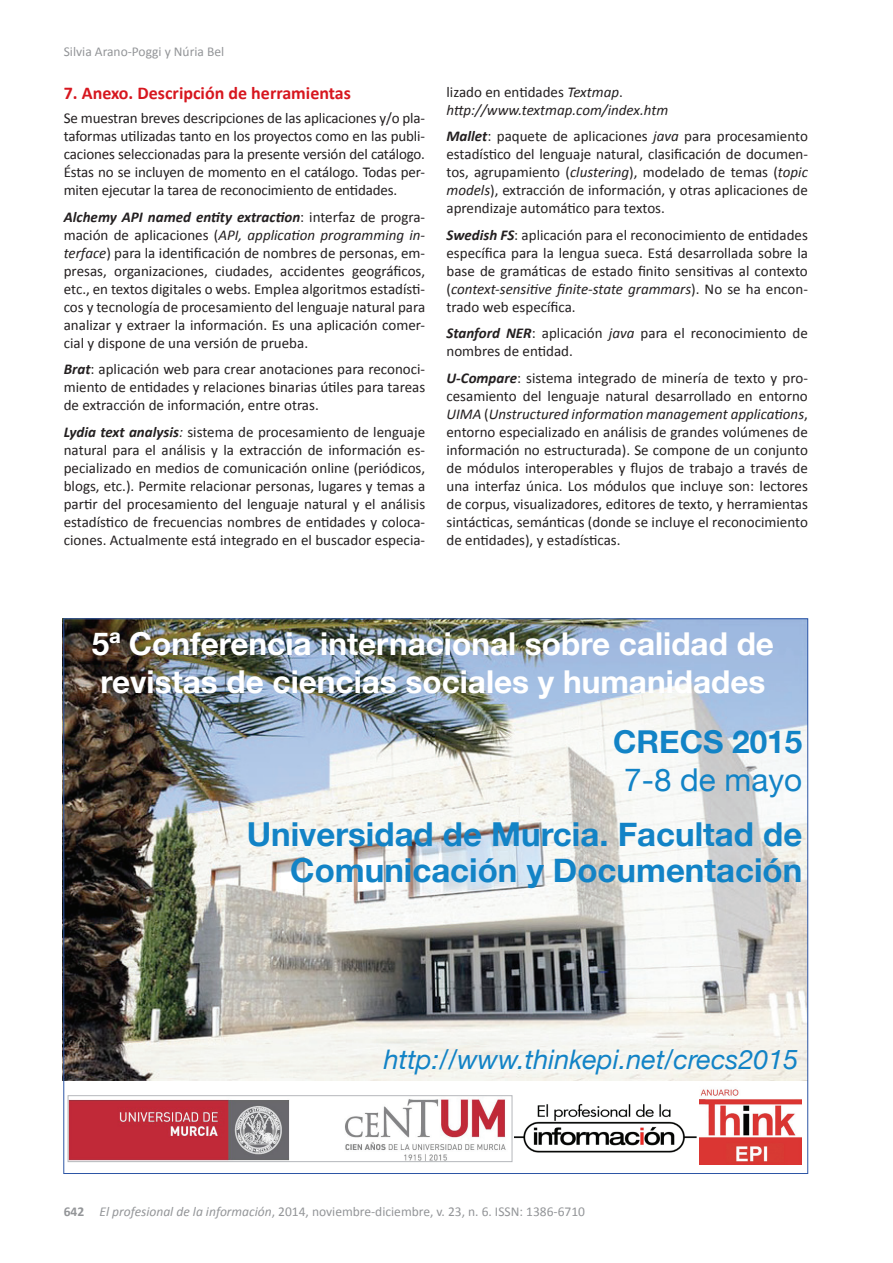
<style>
.page{position:relative;width:893px;height:1263px;background:#fff}
.page>*{position:absolute;margin:0;border:0;box-sizing:border-box;transform-origin:0 0}
.t1{font:700 33px/36px "Helvetica Neue";color:#1283c6;text-align:right}
.t2{font:700 31.5px/37.8px "Helvetica Neue";color:#fff}
.t3{font:700 31.5px "Helvetica Neue";color:#1283c6}
.t4{font:31.5px "Helvetica Neue";color:#1283c6}
.t5{font:italic 27px "Helvetica Neue";color:#1283c6}
.t6{font:700 18px "Calibri";color:#d7171f}
.t7{font:15px/18px "Calibri";color:#231f20;text-align:justify}
.t8{font:italic 15px/18px "Calibri";color:#231f20}
.t9{font:13.5px "Calibri";color:#939598}
.s1{font-weight:700;font-style:italic}
.s2{font-style:italic}
.s3{font-style:normal}
.s4{font-weight:700}
</style>
<div class="page">
<img style="left:63px;top:619px;width:743px;height:462px">
<img style="left:70px;top:1099px;width:436px;height:61px">
<div style="left:68px;top:1095px;width:444px;height:67px;border:1px solid #b5b7bb"></div>
<img style="left:699px;top:1089px;width:103px;height:76px">
<img style="left:514px;top:1103px;width:183px;height:50px">
<p class="t9" style="left:64px;top:43px;width:162px">Silvia Arano-Poggi y Núria Bel</p>
<p class="t6" style="left:64px;top:81px;width:289px">7. Anexo. Descripción de herramientas</p>
<p class="t7" style="left:64px;top:109px;width:363px">Se muestran breves descripciones de las aplicaciones y/o pla&shy;taformas utilizadas tanto en los proyectos como en las publi&shy;caciones seleccionadas para la presente versión del catálogo.<br>Éstas no se incluyen de momento en el catálogo. Todas per&shy;miten ejecutar la tarea de reconocimiento de entidades.</p>
<p class="t7" style="left:64px;top:208px;width:363px"><span class="s1">Alchemy API named entity extraction</span>: interfaz de progra&shy;mación de aplicaciones (<span class="s2">API, application programming in&shy;terface</span>) para la identificación de nombres de personas, em&shy;presas, organizaciones, ciudades, accidentes geográficos, etc., en textos digitales o webs. Emplea algoritmos estadísti&shy;cos y tecnología de procesamiento del lenguaje natural para analizar y extraer la información. Es una aplicación comer&shy;cial y dispone de una versión de prueba.</p>
<p class="t7" style="left:64px;top:360px;width:363px"><span class="s1">Brat</span>: aplicación web para crear anotaciones para reconoci&shy;miento de entidades y relaciones binarias útiles para tareas de extracción de información, entre otras.</p>
<p class="t7" style="left:64px;top:423px;width:363px"><span class="s1">Lydia text analysis</span><span class="s2">:</span> sistema de procesamiento de lenguaje natural para el análisis y la extracción de información es&shy;pecializado en medios de comunicación online (periódicos, blogs, etc.). Permite relacionar personas, lugares y temas a partir del procesamiento del lenguaje natural y el análisis estadístico de frecuencias nombres de entidades y coloca&shy;ciones. Actualmente está integrado en el buscador especia-</p>
<p class="t8" style="left:446px;top:82px;width:223px"><span class="s3">lizado en entidades</span> Textmap<span class="s3">. </span>http://www.textmap.com/index.htm</p>
<p class="t7" style="left:446px;top:127px;width:363px"><span class="s1">Mallet</span>: paquete de aplicaciones <span class="s2">java</span> para procesamiento estadístico del lenguaje natural, clasificación de documen&shy;tos, agrupamiento (<span class="s2">clustering</span>), modelado de temas (<span class="s2">topic models</span>), extracción de información, y otras aplicaciones de aprendizaje automático para textos.</p>
<p class="t7" style="left:446px;top:226px;width:363px"><span class="s1">Swedish FS</span>: aplicación para el reconocimiento de entidades específica para la lengua sueca. Está desarrollada sobre la base de gramáticas de estado finito sensitivas al contexto (<span class="s2">context-sensitive finite-state grammars</span>). No se ha encon&shy;trado web específica.</p>
<p class="t7" style="left:446px;top:324px;width:363px"><span class="s1">Stanford NER</span>: aplicación <span class="s2">java</span> para el reconocimiento de nombres de entidad.</p>
<p class="t7" style="left:446px;top:369px;width:363px"><span class="s1">U-Compare</span>: sistema integrado de minería de texto y pro&shy;cesamiento del lenguaje natural desarrollado en entorno <span class="s2">UIMA</span> (<span class="s2">Unstructured information management applications</span>, entorno especializado en análisis de grandes volúmenes de información no estructurada). Se compone de un conjunto de módulos interoperables y flujos de trabajo a través de una interfaz única. Los módulos que incluye son: lectores de corpus, visualizadores, editores de texto, y herramientas sintácticas, semánticas (donde se incluye el reconocimiento de entidades), y estadísticas.</p>
<h2 class="t2" style="left:92px;top:626px;width:684px">5ª Conferencia internacional sobre calidad de revistas de ciencias sociales y humanidades</h2>
<h2 class="t3" style="left:613px;top:717px;width:23px">CRECS</h2>
<h2 class="t3" style="left:732px;top:717px;width:72px">2015</h2>
<h2 class="t4" style="left:624px;top:757px;width:180px">7-8 de mayo</h2>
<h1 class="t1" style="left:247px;top:817px;width:557px">Universidad de Murcia. Facultad de<br>Comunicación y Documentación</h1>
<h3 class="t5" style="left:384px;top:1040px;width:416px">http://www.thinkepi.net/crecs2015</h3>
<p class="t9" style="left:64px;top:1203px;width:523px"><span class="s4">642</span> <span class="s2">El profesional de la información</span>, 2014, noviembre-diciembre, v. 23, n. 6. ISSN: 1386-6710</p>
</div>
